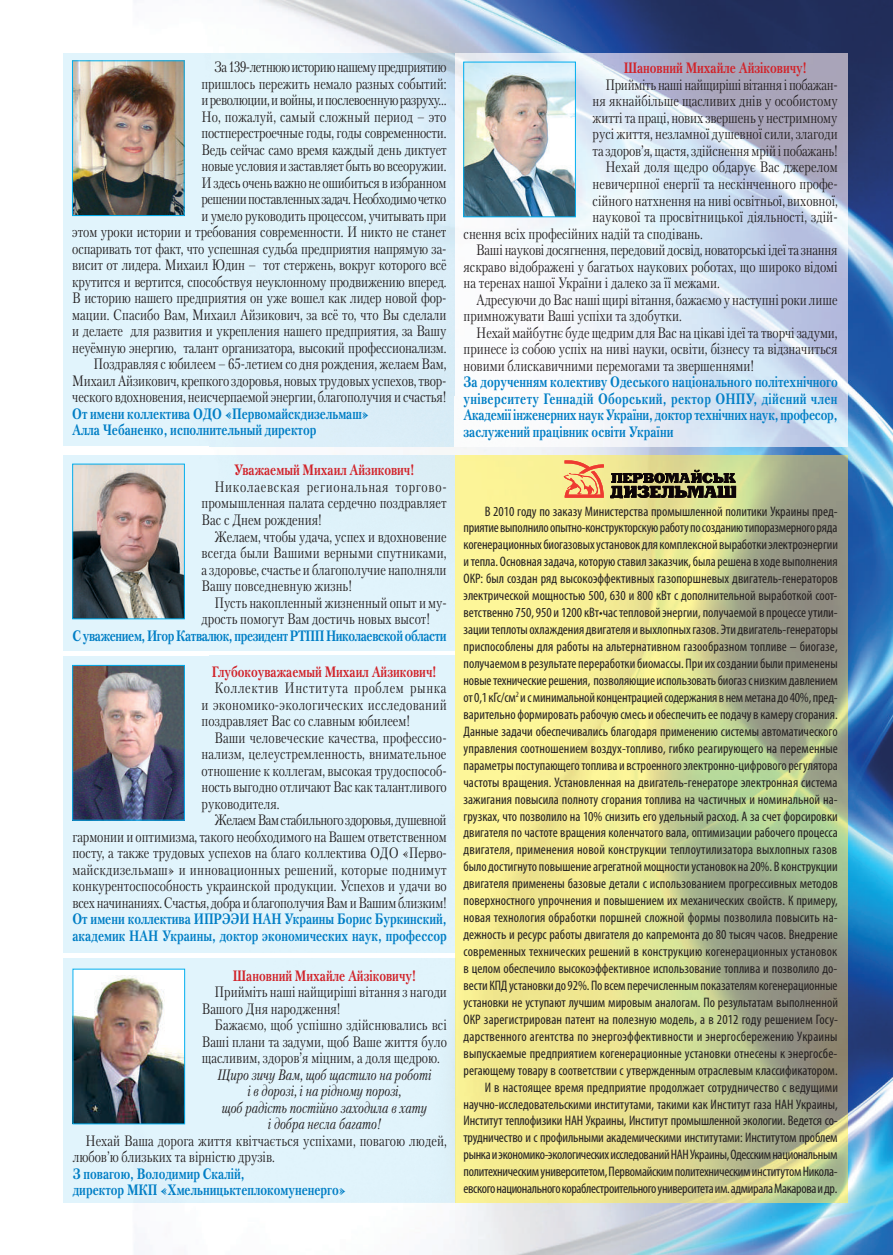
<style>
.page{position:relative;width:893px;height:1255px;background:#fff}
.page>*{position:absolute;margin:0;border:0;box-sizing:border-box;transform-origin:0 0}
.t1{font:15px/16.5px "Petersburg C";letter-spacing:-.005em;color:#231f20;text-align:justify;scale:.8 1}
.t2{font:700 15px/16.5px "Petersburg C";color:#007ec5;scale:.8 1}
.t3{font:700 15px "Petersburg C";color:#d1232a;scale:.8 1}
.t4{font:italic 15px/16.5px "Petersburg C";color:#231f20;text-align:center;scale:.8 1}
.t5{font:700 15px "Petersburg C";letter-spacing:-.03em;color:#007ec5;scale:.8 1}
.t6{font:15px "Petersburg C";letter-spacing:-.025em;color:#231f20;scale:.8 1}
.t7{font:condensed 13.8px/17px "Myriad Pro";color:#231f20;text-align:right}
</style>
<div class="page">
<img style="left:63px;top:0;width:830px;height:1254px">
<img style="left:63px;top:53px;width:784px;height:393px">
<img style="left:74px;top:63px;width:108px;height:151px">
<div style="left:72px;top:61px;width:112px;height:155px;border:1px solid #00aeef"></div>
<div style="left:64px;top:958px;width:391px;height:244px;background:#e1f4fc"></div>
<img style="left:75px;top:970px;width:108px;height:152px">
<img style="left:465px;top:64px;width:109px;height:151px">
<div style="left:463px;top:62px;width:113px;height:155px;border:1px solid #00aeef"></div>
<div style="left:63px;top:655px;width:392px;height:297px;background:#e1f4fc"></div>
<img style="left:74px;top:667px;width:109px;height:151px">
<div style="left:72px;top:665px;width:113px;height:155px;border:1px solid #00aeef"></div>
<div style="left:63px;top:455px;width:392px;height:195px;background:#e1f4fc"></div>
<img style="left:74px;top:466px;width:109px;height:151px">
<div style="left:72px;top:464px;width:113px;height:155px;border:1px solid #00aeef"></div>
<img style="left:455px;top:455px;width:392px;height:747px">
<svg style="left:610px;top:470px;width:126px;height:28px;background:#615c3e"></svg>
<svg style="left:564px;top:460px;width:40px;height:37px"></svg>
<p class="t1" style="left:72px;top:59px;width:469px;text-align:right">За 139-летнюю историю нашему предприятию<br>пришлось пережить немало разных событий:<br>и революции, и войны, и послевоенную раз руху…<br>Но, пожалуй, самый сложный период – это<br>постперестроечные годы, годы современности.<br>Ведь сейчас само время каждый день диктует<br>новые условия и заставляет быть во всеоружии.<br>И здесь очень важно не ошибиться в избранном<br>решении поставленных задач. Необходимо четко<br>и умело руководить процессом, учитывать при<br>этом уроки истории и требования современности. И никто не станет оспаривать тот факт, что успешная судьба предприятия напрямую за&shy;висит от лидера. Михаил Юдин – тот стержень, вокруг которого всё крутится и вертится, способствуя неуклонному продвижению вперед.<br>В историю нашего предприятия он уже вошел как лидер новой фор&shy;мации. Спасибо Вам, Михаил Айзикович, за всё то, что Вы сделали и делаете для развития и укрепления нашего предприятия, за Вашу неуёмную энергию, талант организатора, высокий профессионализм.<br>Поздравляя с юбилеем – 65-летием со дня рождения, желаем Вам, Михаил Айзикович, крепкого здоровья, новых трудовых успехов, твор&shy;ческого вдохновения, неисчерпаемой энергии, благополучия и счастья!</p>
<p class="t2" style="left:72px;top:405px;width:373px">От имени коллектива ОДО «Первомайскдизельмаш»<br>Алла Чебаненко, исполнительный директор</p>
<p class="t3" style="left:234px;top:461px;width:227px">Уважаемый Михаил Айзикович!</p>
<p class="t1" style="left:202px;top:478px;width:308px;text-indent:13px">Николаевская региональная торгово&shy;промышленная палата сердечно поздравляет Вас с Днем рождения!</p>
<p class="t1" style="left:202px;top:528px;width:308px;text-indent:13px">Желаем, чтобы удача, успех и вдохновение всегда были Вашими верными спутниками, а здоровье, счастье и благополучие наполняли Вашу повседневную жизнь!</p>
<p class="t1" style="left:202px;top:594px;width:308px;text-indent:13px">Пусть накопленный жизненный опыт и му&shy;дрость помогут Вам достичь новых высот!</p>
<p class="t5" style="left:72px;top:626px;width:469px">С уважением, Игор Катвалюк, президент РТПП Николаевской области</p>
<p class="t3" style="left:212px;top:662px;width:282px">Глубокоуважаемый Михаил Айзикович!</p>
<p class="t1" style="left:202px;top:679px;width:308px;text-indent:13px">Коллектив Института проблем рынка и экономико-экологических исследований поздравляет Вас со славным юбилеем!</p>
<p class="t1" style="left:202px;top:729px;width:308px;text-indent:13px">Ваши человеческие качества, профессио&shy;нализм, целеустремленность, внимательное отношение к коллегам, высокая трудоспособ&shy;ность выгодно отличают Вас как талантливого руководителя.</p>
<p class="t1" style="left:72px;top:811px;width:469px;text-indent:142px">Желаем Вам стабильного здоровья, душевной гармонии и оптимизма, такого необходимого на Вашем ответственном посту, а также трудовых успехов на благо коллектива ОДО «Перво&shy;майскдизельмаш» и инновационных решений, которые поднимут конкурентоспособность украинской продукции. Успехов и удачи во всех начинаниях. Счастья, добра и благополучия Вам и Вашим близким!</p>
<p class="t2" style="left:72px;top:910px;width:469px">От имени коллектива ИПРЭЭИ НАН Украины Борис Буркинский, академик НАН Украины, доктор экономических наук, профессор</p>
<p class="t3" style="left:233px;top:965px;width:230px">Шановний Михайле Айзіковичу!</p>
<p class="t1" style="left:202px;top:983px;width:308px;text-indent:13px">Прийміть наші найщиріші вітання з нагоди<br>Вашого Дня народження!</p>
<p class="t1" style="left:202px;top:1016px;width:308px;text-indent:13px">Бажаємо, щоб успішно здійснювались всі Ваші плани та задуми, щоб Ваше життя було щасливим, здоров’я міцним, а доля щедрою.</p>
<p class="t4" style="left:217px;top:1065px;width:269px">Щиро зичу Вам, щоб щастило на роботі і в дорозі, і на рідному порозі,<br>щоб радість постійно заходила в хату<br>і добра несла багато!</p>
<p class="t1" style="left:73px;top:1131px;width:469px;text-indent:13px">Нехай Ваша дорога життя квітчається успіхами, повагою людей, любов’ю близьких та вірністю друзів.</p>
<p class="t2" style="left:73px;top:1164px;width:343px">З повагою, Володимир Скалій,<br>директор МКП «Хмельницьктеплокомуненерго»</p>
<p class="t3" style="left:624px;top:59px;width:230px">Шановний Михайле Айзіковичу!</p>
<p class="t6" style="left:605px;top:76px;width:292px">Прийміть наші найщиріші вітання і побажан-</p>
<p class="t1" style="left:593px;top:93px;width:308px">ня якнайбільше щасливих днів у особистому</p>
<p class="t1" style="left:593px;top:109px;width:308px">житті та праці, нових звершень у нестримному</p>
<p class="t1" style="left:593px;top:126px;width:308px">русі життя, незламної душевної сили, злагоди</p>
<p class="t1" style="left:593px;top:142px;width:308px">та здоров’я, щастя, здійснення мрій і побажань!</p>
<p class="t1" style="left:605px;top:159px;width:292px">Нехай доля щедро обдарує Вас джерелом</p>
<p class="t1" style="left:593px;top:175px;width:308px">невичерпної енергії та нескінченного профе-</p>
<p class="t1" style="left:593px;top:192px;width:308px">сійного натхнення на ниві освітньої, виховної,</p>
<p class="t1" style="left:593px;top:208px;width:308px">наукової та просвітницької діяльності, здій-</p>
<p class="t1" style="left:463px;top:225px;width:301px">снення всіх професійних надій та сподівань.</p>
<p class="t1" style="left:476px;top:241px;width:453px">Ваші наукові досягнення, передовий досвід, новаторські ідеї та знання</p>
<p class="t1" style="left:463px;top:258px;width:469px">яскраво відображені у багатьох наукових роботах, що широко відомі</p>
<p class="t1" style="left:463px;top:274px;width:322px">на теренах нашої України і далеко за її межами.</p>
<p class="t1" style="left:476px;top:291px;width:453px">Адресуючи до Вас наші щирі вітання, бажаємо у наступні роки лише</p>
<p class="t1" style="left:463px;top:307px;width:274px">примножувати Ваші успіхи та здобутки.</p>
<p class="t1" style="left:476px;top:324px;width:453px">Нехай майбутнє буде щедрим для Вас на цікаві ідеї та творчі задуми,</p>
<p class="t1" style="left:463px;top:340px;width:469px">принесе із собою успіх на ниві науки, освіти, бізнесу та відзначиться</p>
<p class="t1" style="left:463px;top:357px;width:365px">новими блискавичними перемогами та звершеннями!</p>
<p class="t2" style="left:463px;top:373px;width:469px;text-align:justify">За дорученням колективу Одеського національного політехнічного університету Геннадій Оборський, ректор ОНПУ, дійсний член Академії інженерних наук України, доктор технічних наук, професор, заслужений працівник освіти України</p>
<p class="t7" style="left:463px;top:502px;width:376px">В 2010 году по заказу Министерства промышленной политики Украины пред&shy;приятие выполнило опытно-конструкторскую работу по созданию типоразмерного ряда когенерационных биогазовых установок для комплексной выработки электроэнергии и тепла. Основная задача, которую ставил заказчик, была решена в ходе выполнения ОКР: был создан ряд высокоэффективных газопоршневых двигатель-генераторов электрической мощностью 500, 630 и 800 кВт с дополнительной выработкой соот&shy;ветственно 750, 950 и 1200 кВт•час тепловой энергии, получаемой в процессе утили&shy;зации теплоты охлаждения двигателя и выхлопных газов. Эти двигатель-генераторы приспособлены для работы на альтернативном газообразном топливе – биогазе, получаемом в результате переработки биомассы. При их создании были применены новые технические решения, позволяющие использовать биогаз с низким давлением от 0,1 кГс/см<sup>2</sup> и с минимальной концентрацией содержания в нем метана до 40%, пред&shy;варительно формировать рабочую смесь и обеспечить ее подачу в камеру сгорания.<br>Данные задачи обеспечивались благодаря применению системы автоматического управления соотношением воздух-топливо, гибко реагирующего на переменные параметры поступающего топлива и встроенного электронно-цифрового регулятора частоты вращения. Установленная на двигатель-генераторе электронная система зажигания повысила полноту сгорания топлива на частичных и номинальной на&shy;грузках, что позволило на 10% снизить его удельный расход. А за счет форсировки двигателя по частоте вращения коленчатого вала, оптимизации рабочего процесса двигателя, применения новой конструкции теплоутилизатора выхлопных газов было достигнуто повышение агрегатной мощности установок на 20%. В конструкции двигателя применены базовые детали с использованием прогрессивных методов поверхностного упрочнения и повышением их механических свойств. К примеру, новая технология обработки поршней сложной формы позволила повысить на&shy;дежность и ресурс работы двигателя до капремонта до 80 тысяч часов. Внедрение современных технических решений в конструкцию когенерационных установок в целом обеспечило высокоэффективное использование топлива и позволило до&shy;вести КПД установки до 92%. По всем перечисленным показателям когенерационные установки не уступают лучшим мировым аналогам. По результатам выполненной ОКР зарегистрирован патент на полезную модель, а в 2012 году решением Госу&shy;дарственного агентства по энергоэффективности и энергосбережению Украины выпускаемые предприятием когенерационные установки отнесены к энергосбе&shy;регающему товару в соответствии с утвержденным отраслевым классификатором.<br>И в настоящее время предприятие продолжает сотрудничество с ведущими научно-исследовательскими институтами, такими как Институт газа НАН Украины, Институт теплофизики НАН Украины, Институт промышленной экологии. Ведется со&shy;трудничество и с профильными академическими институтами: Институтом проблем рынка и экономико-экологических исследований НАН Украины, Одесским национальным политехническим университетом, Первомайским политехническим институтом Никола&shy;евского национального кораблестроительного университета им. адмирала Макарова и др.</p>
</div>
